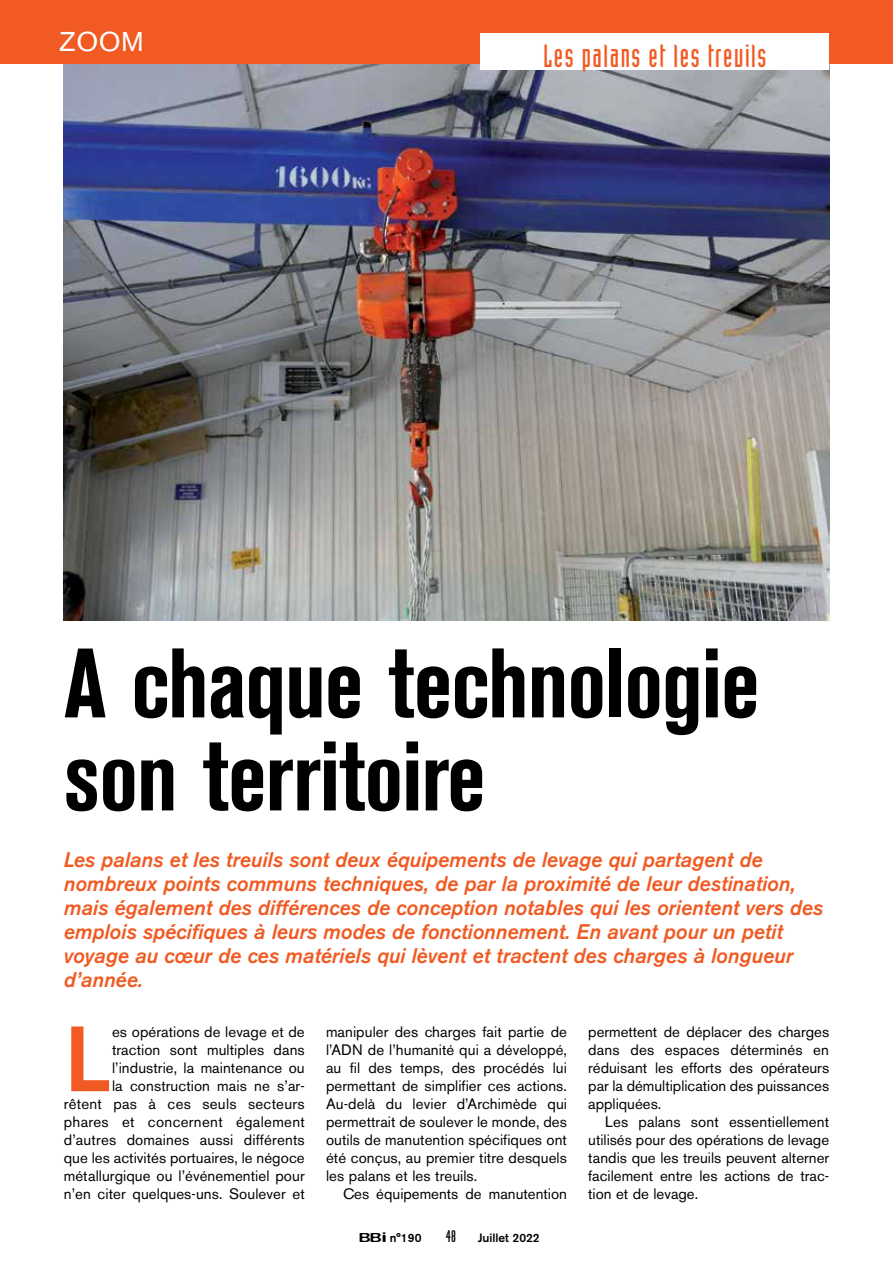
<style>
.page{position:relative;width:893px;height:1263px;background:#fff}
.page>*{position:absolute;margin:0;border:0;box-sizing:border-box;transform-origin:0 0}
.t1{font:700 condensed 97.5px/93px "Akzidenz Grotesk BE";letter-spacing:-.01em;color:#000}
.t2{font:500 91.5px "Akzidenz Grotesk BE";color:#f15a22}
.t3{font:31.5px "Industria Solid";letter-spacing:.05em;color:#f15a22}
.t4{font:27px "Akzidenz Grotesk BE";color:#fff}
.t5{font:italic 500 21px/24px "Akzidenz Grotesk BE";color:#f15a22}
.t6{font:16.5px "Industria Solid";color:#000}
.t7{font:15px/18px "Akzidenz Grotesk BE";letter-spacing:.005em;color:#000;text-align:justify}
.t8{font:500 12px "Akzidenz Grotesk BE";color:#000}
.s1{font-family:"Blur";font-size:13.5px}
</style>
<div class="page">
<img style="left:64px;top:64px;width:765px;height:557px">
<div style="left:0;top:0;width:893px;height:64px;background:#f15a22"></div>
<div style="left:480px;top:34px;width:349px;height:36px;background:#fff"></div>
<h3 class="t4" style="left:60px;top:25px;width:85px">ZOOM</h3>
<h3 class="t3" style="left:543px;top:39px;width:224px">Les palans et les treuils</h3>
<h1 class="t1" style="left:64px;top:638px;width:697px">A chaque technologie son territoire</h1>
<p class="t5" style="left:64px;top:848px;width:761px">Les palans et les treuils sont deux équipements de levage qui partagent de nombreux points communs techniques, de par la proximité de leur destination, mais également des différences de conception notables qui les orientent vers des emplois spécifiques à leurs modes de fonctionnement. En avant pour un petit voyage au cœur de ces matériels qui lèvent et tractent des charges à longueur d’année.</p>
<h2 class="t2" style="left:64px;top:1003px;width:49px">L</h2>
<p class="t7" style="left:64px;top:1023px;width:243px;text-align:right">es opérations de levage et de traction sont multiples dans l’industrie, la maintenance ou<br>la construction mais ne s’ar-<br>rêtent pas à ces seuls secteurs phares et concernent également d’autres domaines aussi différents que les activités portuaires, le négoce métallurgique ou l’événementiel pour n’en citer quelques-uns. Soulever et</p>
<p class="t7" style="left:326px;top:1023px;width:243px">manipuler des charges fait partie de l’ADN de l’humanité qui a développé, au fil des temps, des procédés lui permettant de simplifier ces actions.<br>Au-delà du levier d’Archimède qui permettrait de soulever le monde, des outils de manutention spécifiques ont été conçus, au premier titre desquels les palans et les treuils.</p>
<p class="t7" style="left:343px;top:1185px;width:225px">Ces équipements de manutention</p>
<p class="t8" style="left:359px;top:1231px;width:64px"><span class="s1">BBi</span> n°190</p>
<p class="t6" style="left:446px;top:1227px;width:11px">48</p>
<p class="t8" style="left:478px;top:1231px;width:63px">Juillet 2022</p>
<p class="t7" style="left:588px;top:1023px;width:242px">permettent de déplacer des charges dans des espaces déterminés en réduisant les efforts des opérateurs par la démultiplication des puissances appliquées.</p>
<p class="t7" style="left:588px;top:1113px;width:242px;text-indent:17px">Les palans sont essentiellement utilisés pour des opérations de levage tandis que les treuils peuvent alterner facilement entre les actions de trac&shy;tion et de levage.</p>
</div>
